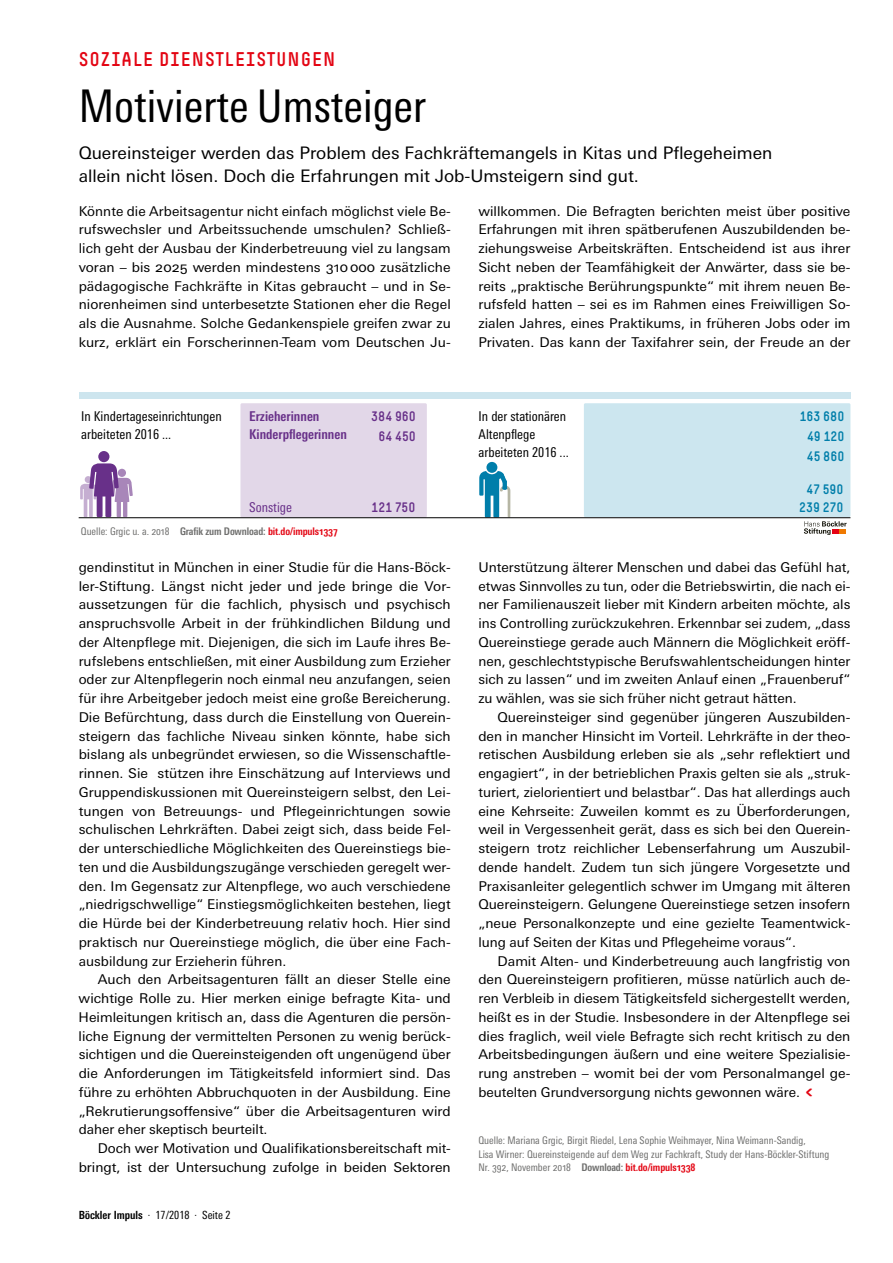
<style>
.page{position:relative;width:893px;height:1263px;background:#fff}
.page>*{position:absolute;margin:0;border:0;box-sizing:border-box;transform-origin:0 0}
.t1{font:condensed 45px "Univers Next Pro";color:#000}
.t2{font:19.5px "Simple HBS";letter-spacing:.05em;color:#e30513}
.t3{font:17.25px/22.5px "Univers Next Pro";color:#000}
.t4{font:13.5px/18.8px "Univers Next Pro";color:#000;text-align:justify}
.t5{font:condensed 13.5px/18px "Univers Next Pro";color:#000}
.t6{font:700 condensed 13.5px "Univers Next Pro";color:#683089}
.t7{font:13.5px/20.2px "Simple HBS";color:#007eaa;text-align:center}
.t8{font:13.5px/20.2px "Simple HBS";color:#683089;text-align:center}
.t9{font:condensed 13.5px "Univers Next Pro";color:#683089}
.t10{font:condensed 11.25px "Univers Next Pro";color:#000}
.t11{font:condensed 10.5px/13.5px "Univers Next Pro";color:#6f6f6e}
.s1{font-weight:700}
.s2{font-weight:700;color:#e30513}
.s3{font-family:"Simple HBS";font-size:18px;color:#e30513}
</style>
<div class="page">
<div style="left:240px;top:403px;width:187px;height:114px;background:#e2d7e8;border-radius:2px"></div>
<div style="left:584px;top:403px;width:266px;height:114px;background:#cce6ef;border-radius:2px"></div>
<svg style="left:80px;top:451px;width:53px;height:66px"></svg>
<svg style="left:479px;top:462px;width:31px;height:55px"></svg>
<div style="left:79px;top:392px;width:771px;height:7px;background:#cde5ee"></div>
<svg style="left:804px;top:521px;width:43px;height:14px"></svg>
<hr style="left:79px;top:517px;width:771px;height:1px;background:#000">
<h2 class="t2" style="left:79px;top:48px;width:258px">SOZIALE DIENSTLEISTUNGEN</h2>
<h1 class="t1" style="left:79px;top:80px;width:349px">Motivierte Umsteiger</h1>
<p class="t3" style="left:79px;top:142px;width:695px">Quereinsteiger werden das Problem des Fachkräftemangels in Kitas und Pflegeheimen allein nicht lösen. Doch die Erfahrungen mit Job-Umsteigern sind gut.</p>
<p class="t4" style="left:79px;top:201px;width:374px">Könnte die Arbeitsagentur nicht einfach möglichst viele Be&shy;rufswechsler und Arbeitssuchende umschulen? Schließ&shy;lich geht der Ausbau der Kinderbetreuung viel zu langsam voran – bis 2025 werden mindestens 310000 zusätzliche pädagogische Fachkräfte in Kitas gebraucht – und in Se&shy;niorenheimen sind unterbesetzte Stationen eher die Regel als die Ausnahme. Solche Gedankenspiele greifen zwar zu kurz, erklärt ein Forscherinnen-Team vom Deutschen Ju-</p>
<p class="t4" style="left:478px;top:201px;width:374px">willkommen. Die Befragten berichten meist über positive Erfahrungen mit ihren spätberufenen Auszubildenden be&shy;ziehungsweise Arbeitskräften. Entscheidend ist aus ihrer Sicht neben der Teamfähigkeit der Anwärter, dass sie be&shy;reits „praktische Berührungspunkte“ mit ihrem neuen Be&shy;rufsfeld hatten – sei es im Rahmen eines Freiwilligen So&shy;zialen Jahres, eines Praktikums, in früheren Jobs oder im Privaten. Das kann der Taxifahrer sein, der Freude an der</p>
<p class="t5" style="left:81px;top:407px;width:142px">In Kindertageseinrichtungen arbeiteten 2016 ...</p>
<p class="t5" style="left:479px;top:407px;width:92px">In der stationären<br>Altenpflege arbeiteten 2016 ...</p>
<p class="t6" style="left:249px;top:408px;width:72px">Erzieherinnen</p>
<p class="t8" style="left:371px;top:406px;width:46px">384 960<br>64 450</p>
<p class="t7" style="left:800px;top:406px;width:46px">163 680<br>49 120<br>45 860</p>
<p class="t7" style="left:806px;top:480px;width:39px">47 590</p>
<p class="t8" style="left:372px;top:497px;width:45px">121 750</p>
<p class="t7" style="left:799px;top:497px;width:46px">239 270</p>
<p class="t6" style="left:249px;top:426px;width:99px">Kinderpflegerinnen</p>
<p class="t9" style="left:249px;top:500px;width:44px">Sonstige</p>
<p class="t11" style="left:81px;top:524px;width:258px">Quelle: Grgic u. a. 2018 <span class="s1">Grafik zum Download:</span> <span class="s2">bit.do/impuls1337</span></p>
<p class="t4" style="left:79px;top:558px;width:374px">gendinstitut in München in einer Studie für die Hans-Böck&shy;ler-Stiftung. Längst nicht jeder und jede bringe die Vor&shy;aussetzungen für die fachlich, physisch und psychisch anspruchsvolle Arbeit in der frühkindlichen Bildung und der Altenpflege mit. Diejenigen, die sich im Laufe ihres Be&shy;rufslebens entschließen, mit einer Ausbildung zum Erzieher oder zur Altenpflegerin noch einmal neu anzufangen, seien für ihre Arbeitgeber jedoch meist eine große Bereicherung.<br>Die Befürchtung, dass durch die Einstellung von Querein&shy;steigern das fachliche Niveau sinken könnte, habe sich bislang als unbegründet erwiesen, so die Wissenschaftle&shy;rinnen. Sie stützen ihre Einschätzung auf Interviews und Gruppendiskussionen mit Quereinsteigern selbst, den Lei&shy;tungen von Betreuungs- und Pflegeinrichtungen sowie schulischen Lehrkräften. Dabei zeigt sich, dass beide Fel&shy;der unterschiedliche Möglichkeiten des Quereinstiegs bie&shy;ten und die Ausbildungszugänge verschieden geregelt wer&shy;den. Im Gegensatz zur Altenpflege, wo auch verschiedene „niedrigschwellige“ Einstiegsmöglichkeiten bestehen, liegt die Hürde bei der Kinderbetreuung relativ hoch. Hier sind praktisch nur Quereinstiege möglich, die über eine Fach&shy;ausbildung zur Erzieherin führen.</p>
<p class="t4" style="left:79px;top:970px;width:374px;text-indent:19px">Auch den Arbeitsagenturen fällt an dieser Stelle eine wichtige Rolle zu. Hier merken einige befragte Kita- und Heimleitungen kritisch an, dass die Agenturen die persön&shy;liche Eignung der vermittelten Personen zu wenig berück&shy;sichtigen und die Quereinsteigenden oft ungenügend über die Anforderungen im Tätigkeitsfeld informiert sind. Das führe zu erhöhten Abbruchquoten in der Ausbildung. Eine „Rekrutierungsoffensive“ über die Arbeitsagenturen wird daher eher skeptisch beurteilt.</p>
<p class="t4" style="left:79px;top:1139px;width:374px;text-align:right">Doch wer Motivation und Qualifikationsbereitschaft mit&shy;bringt, ist der Untersuchung zufolge in beiden Sektoren</p>
<p class="t10" style="left:79px;top:1208px;width:153px"><span class="s1">Böckler Impuls</span> · 17/2018 · Seite 2</p>
<p class="t4" style="left:478px;top:558px;width:374px">Unterstützung älterer Menschen und dabei das Gefühl hat, etwas Sinnvolles zu tun, oder die Betriebswirtin, die nach ei&shy;ner Familienauszeit lieber mit Kindern arbeiten möchte, als ins Controlling zurückzukehren. Erkennbar sei zudem, „dass Quereinstiege gerade auch Männern die Möglichkeit eröff&shy;nen, geschlechtstypische Berufswahlentscheidungen hinter sich zu lassen“ und im zweiten Anlauf einen „Frauenberuf“ zu wählen, was sie sich früher nicht getraut hätten.</p>
<p class="t4" style="left:478px;top:708px;width:374px;text-indent:19px">Quereinsteiger sind gegenüber jüngeren Auszubilden&shy;den in mancher Hinsicht im Vorteil. Lehrkräfte in der theo&shy;retischen Ausbildung erleben sie als „sehr reflektiert und engagiert“, in der betrieblichen Praxis gelten sie als „struk&shy;turiert, zielorientiert und belastbar“. Das hat allerdings auch eine Kehrseite: Zuweilen kommt es zu Überforderungen, weil in Vergessenheit gerät, dass es sich bei den Querein&shy;steigern trotz reichlicher Lebenserfahrung um Auszubil&shy;dende handelt. Zudem tun sich jüngere Vorgesetzte und Praxisanleiter gelegentlich schwer im Umgang mit älteren Quereinsteigern. Gelungene Quereinstiege setzen insofern „neue Personalkonzepte und eine gezielte Teamentwick&shy;lung auf Seiten der Kitas und Pflegeheime voraus“.</p>
<p class="t4" style="left:478px;top:951px;width:374px;text-indent:19px">Damit Alten- und Kinderbetreuung auch langfristig von den Quereinsteigern profitieren, müsse natürlich auch de&shy;ren Verbleib in diesem Tätigkeitsfeld sichergestellt werden, heißt es in der Studie. Insbesondere in der Altenpflege sei dies fraglich, weil viele Befragte sich recht kritisch zu den Arbeitsbedingungen äußern und eine weitere Spezialisie&shy;rung anstreben – womit bei der vom Personalmangel ge&shy;beutelten Grundversorgung nichts gewonnen wäre.<span class="s3">&lt;</span></p>
<p class="t11" style="left:478px;top:1134px;width:353px">Quelle: Mariana Grgic, Birgit Riedel, Lena Sophie Weihmayer, Nina Weimann-Sandig,<br>Lisa Wirner: Quereinsteigende auf dem Weg zur Fachkraft, Study der Hans-Böckler-Stiftung<br>Nr. 392, November 2018 <span class="s1">Download:</span> <span class="s2">bit.do/impuls1338</span></p>
</div>
